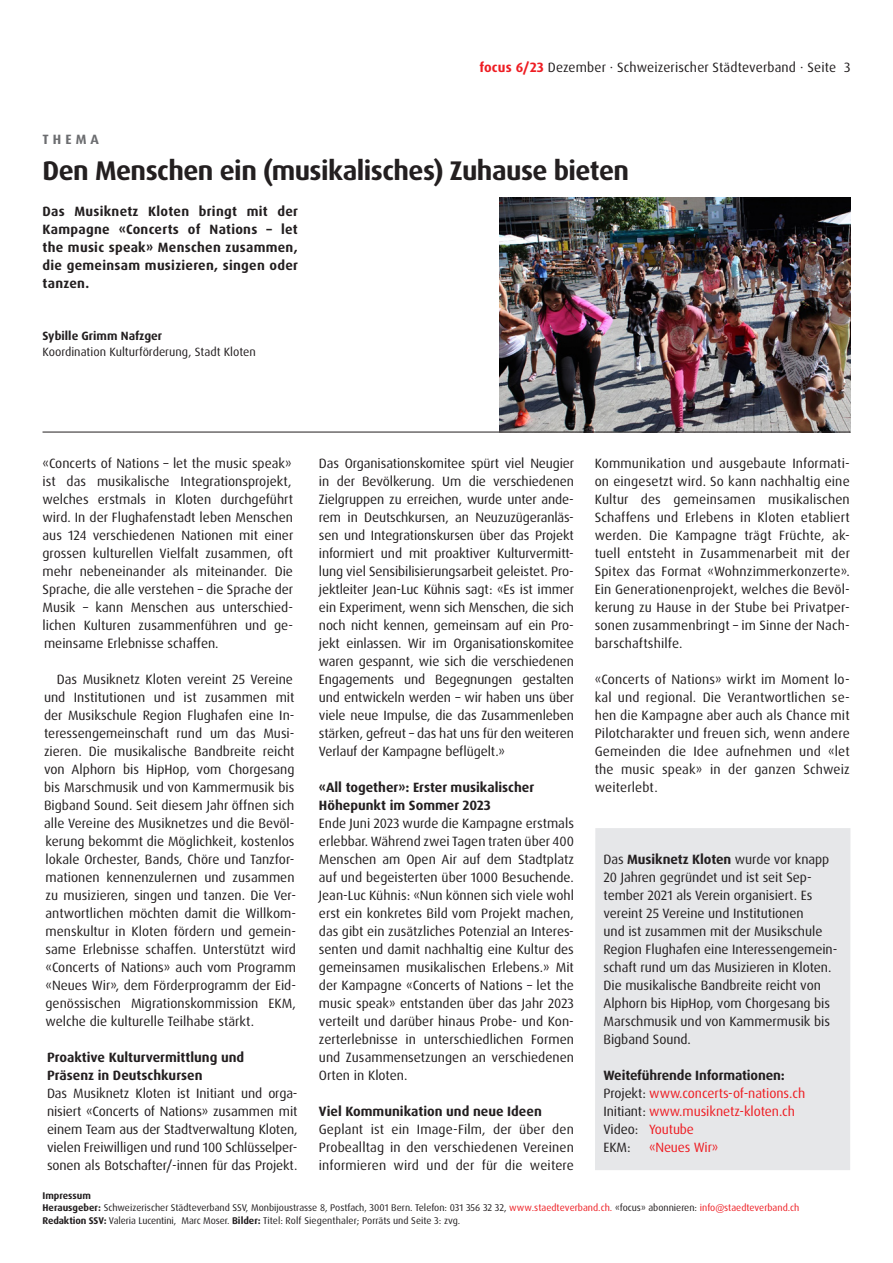
<style>
.page{position:relative;width:893px;height:1263px;background:#fff}
.page>*{position:absolute;margin:0;border:0;box-sizing:border-box;transform-origin:0 0}
.t1{font:700 27px "Dax OT";letter-spacing:-.02em;color:#231f20}
.Text_im_Balken{font:13.5px/18px "Dax OT";color:#231f20;text-align:justify}
.Text_im_Balken-2{font:700 13.5px/18px "Dax OT";color:#231f20}
.Text_im_Balken-3{font:13.5px "Dax OT";letter-spacing:-.01em;color:#ee1d23}
.Text{font:700 13.5px "Dax OT";letter-spacing:.3em;color:#6c6d70}
.Text-2{font:12px "Dax OT";color:#231f20}
.Text-3{font:700 12px "Dax OT";color:#231f20}
.Text_im_Balken-4{font:9.75px "Dax OT";color:#231f20}
.Bold_im_Balken{font:700 9.75px "Dax OT";color:#231f20}
.s1{font-weight:700;color:#ee1d23}
.s2{font-weight:700}
.s3{color:#231f20}
.s4{color:#ee1d23}
</style>
<div class="page">
<div style="left:595px;top:828px;width:255px;height:342px;background:#e6e7e9"></div>
<img style="left:499px;top:198px;width:351px;height:234px">
<hr style="left:43px;top:432px;width:807px;height:1px;background:#231f20">
<p class="Text_im_Balken" style="left:479px;top:58px;width:372px"><span class="s1">focus 6/23</span> Dezember · Schweizerischer Städteverband · Seite 3</p>
<p class="Text" style="left:43px;top:131px;width:58px">THEMA</p>
<p class="t1" style="left:43px;top:153px;width:588px">Den Menschen ein (musikalisches) Zuhause bieten</p>
<p class="Text_im_Balken-2" style="left:43px;top:202px;width:257px;text-align:justify">Das Musiknetz Kloten bringt mit der Kampagne «Concerts of Nations – let the music speak» Menschen zusammen, die gemeinsam musizieren, singen oder tanzen.</p>
<p class="Text-3" style="left:43px;top:328px;width:121px">Sybille Grimm Nafzger</p>
<p class="Text-2" style="left:43px;top:344px;width:215px">Koordination Kulturförderung, Stadt Kloten</p>
<p class="Text_im_Balken" style="left:43px;top:454px;width:252px;text-align:left">«Concerts of Nations – let the music speak» ist das musikalische Integrationsprojekt, welches erstmals in Kloten durchgeführt wird. In der Flughafenstadt leben Menschen aus 124 verschiedenen Nationen mit einer grossen kulturellen Vielfalt zusammen, oft mehr nebeneinander als miteinander. Die Sprache, die alle verstehen – die Sprache der Musik – kann Menschen aus unterschied&shy;lichen Kulturen zusammenführen und ge&shy;meinsame Erlebnisse schaffen.</p>
<p class="Text_im_Balken" style="left:44px;top:670px;width:254px;text-align:left;text-indent:13px">Das Musiknetz Kloten vereint 25 Vereine und Institutionen und ist zusammen mit der Musikschule Region Flughafen eine In&shy;teressengemeinschaft rund um das Musi&shy;zieren. Die musikalische Bandbreite reicht von Alphorn bis HipHop, vom Chorgesang bis Marschmusik und von Kammermusik bis Bigband Sound. Seit diesem Jahr öffnen sich alle Vereine des Musiknetzes und die Bevöl&shy;kerung bekommt die Möglichkeit, kostenlos lokale Orchester, Bands, Chöre und Tanzfor&shy;mationen kennenzulernen und zusammen zu musizieren, singen und tanzen. Die Ver&shy;antwortlichen möchten damit die Willkom&shy;menskultur in Kloten fördern und gemein&shy;same Erlebnisse schaffen. Unterstützt wird «Concerts of Nations» auch vom Programm «Neues Wir», dem Förderprogramm der Eid&shy;genössischen Migrationskommission EKM, welche die kulturelle Teilhabe stärkt.</p>
<p class="Text_im_Balken-2" style="left:47px;top:1048px;width:199px">Proaktive Kulturvermittlung und<br>Präsenz in Deutschkursen</p>
<p class="Text_im_Balken" style="left:47px;top:1084px;width:252px">Das Musiknetz Kloten ist Initiant und orga&shy;nisiert «Concerts of Nations» zusammen mit einem Team aus der Stadtverwaltung Kloten, vielen Freiwilligen und rund 100 Schlüsselper&shy;sonen als Botschafter/-innen für das Projekt.</p>
<p class="Text_im_Balken" style="left:319px;top:454px;width:257px">Das Organisationskomitee spürt viel Neugier in der Bevölkerung. Um die verschiedenen Zielgruppen zu erreichen, wurde unter ande&shy;rem in Deutschkursen, an Neuzuzügeranläs&shy;sen und Integrationskursen über das Projekt informiert und mit proaktiver Kulturvermitt&shy;lung viel Sensibilisierungsarbeit geleistet. Pro&shy;jektleiter Jean-Luc Kühnis sagt: «Es ist immer ein Experiment, wenn sich Menschen, die sich noch nicht kennen, gemeinsam auf ein Pro&shy;jekt einlassen. Wir im Organisationskomitee waren gespannt, wie sich die verschiedenen Engagements und Begegnungen gestalten und entwickeln werden – wir haben uns über viele neue Impulse, die das Zusammenleben stärken, gefreut – das hat uns für den weiteren Verlauf der Kampagne beflügelt.»</p>
<p class="Text_im_Balken-2" style="left:319px;top:778px;width:217px">«All together»: Erster musikalischer<br>Höhepunkt im Sommer 2023</p>
<p class="Text_im_Balken" style="left:319px;top:814px;width:257px">Ende Juni 2023 wurde die Kampagne erstmals erlebbar. Während zwei Tagen traten über 400<br>Menschen am Open Air auf dem Stadtplatz auf und begeisterten über 1000 Besuchende.<br>Jean-Luc Kühnis: «Nun können sich viele wohl erst ein konkretes Bild vom Projekt machen, das gibt ein zusätzliches Potenzial an Interes&shy;senten und damit nachhaltig eine Kultur des gemeinsamen musikalischen Erlebens.» Mit der Kampagne «Concerts of Nations – let the music speak» entstanden über das Jahr 2023 verteilt und darüber hinaus Probe- und Kon&shy;zerterlebnisse in unterschiedlichen Formen und Zusammensetzungen an verschiedenen Orten in Kloten.</p>
<p class="Text_im_Balken-2" style="left:319px;top:1102px;width:224px">Viel Kommunikation und neue Ideen</p>
<p class="Text_im_Balken" style="left:319px;top:1120px;width:257px">Geplant ist ein Image-Film, der über den Probealltag in den verschiedenen Vereinen informieren wird und der für die weitere</p>
<p class="Text_im_Balken" style="left:595px;top:454px;width:257px">Kommunikation und ausgebaute Informati&shy;on eingesetzt wird. So kann nachhaltig eine Kultur des gemeinsamen musikalischen Schaffens und Erlebens in Kloten etabliert werden. Die Kampagne trägt Früchte, ak&shy;tuell entsteht in Zusammenarbeit mit der Spitex das Format «Wohnzimmerkonzerte».<br>Ein Generationenprojekt, welches die Bevöl&shy;kerung zu Hause in der Stube bei Privatper&shy;sonen zusammenbringt – im Sinne der Nach&shy;barschaftshilfe.</p>
<p class="Text_im_Balken" style="left:595px;top:670px;width:257px">«Concerts of Nations» wirkt im Moment lo&shy;kal und regional. Die Verantwortlichen se&shy;hen die Kampagne aber auch als Chance mit Pilotcharakter und freuen sich, wenn andere Gemeinden die Idee aufnehmen und «let the music speak» in der ganzen Schweiz weiterlebt.</p>
<p class="Text_im_Balken" style="left:603px;top:850px;width:235px;text-align:left">Das <span class="s2">Musiknetz Kloten</span> wurde vor knapp 20 Jahren gegründet und ist seit Sep&shy;tember 2021 als Verein organisiert. Es vereint 25 Vereine und Institutionen<br>und ist zusammen mit der Musikschule Region Flughafen eine Interessengemein&shy;schaft rund um das Musizieren in Kloten.<br>Die musikalische Bandbreite reicht von Alphorn bis HipHop, vom Chorgesang bis Marschmusik und von Kammermusik bis Bigband Sound.</p>
<p class="Text_im_Balken-2" style="left:603px;top:1066px;width:183px">Weiteführende Informationen:</p>
<p class="Text_im_Balken-3" style="left:603px;top:1085px;width:203px"><span class="s3">Projekt:</span> www.concerts-of-nations.ch</p>
<p class="Text_im_Balken-3" style="left:603px;top:1103px;width:193px"><span class="s3">Initiant:</span> www.musiknetz-kloten.ch</p>
<p class="Text_im_Balken-3" style="left:603px;top:1121px;width:92px"><span class="s3">Video:</span> Youtube</p>
<p class="Text_im_Balken" style="left:603px;top:1138px;width:29px">EKM:</p>
<p class="Text_im_Balken-3" style="left:649px;top:1139px;width:71px">«Neues Wir»</p>
<p class="Bold_im_Balken" style="left:43px;top:1189px;width:50px">Impressum</p>
<p class="Text_im_Balken-4" style="left:43px;top:1202px;width:758px"><span class="s2">Herausgeber:</span> Schweizerischer Städteverband SSV, Monbijoustrasse 8, Postfach, 3001 Bern. Telefon: 031 356 32 32, <span class="s4">www.staedteverband.ch.</span> «focus» abonnieren: <span class="s4">info@staedteverband.ch</span></p>
<p class="Text_im_Balken-4" style="left:43px;top:1214px;width:419px"><span class="s2">Redaktion SSV:</span> Valeria Lucentini, Marc Moser. <span class="s2">Bilder:</span> Titel: Rolf Siegenthaler; Porräts und Seite 3: zvg.</p>
</div>
